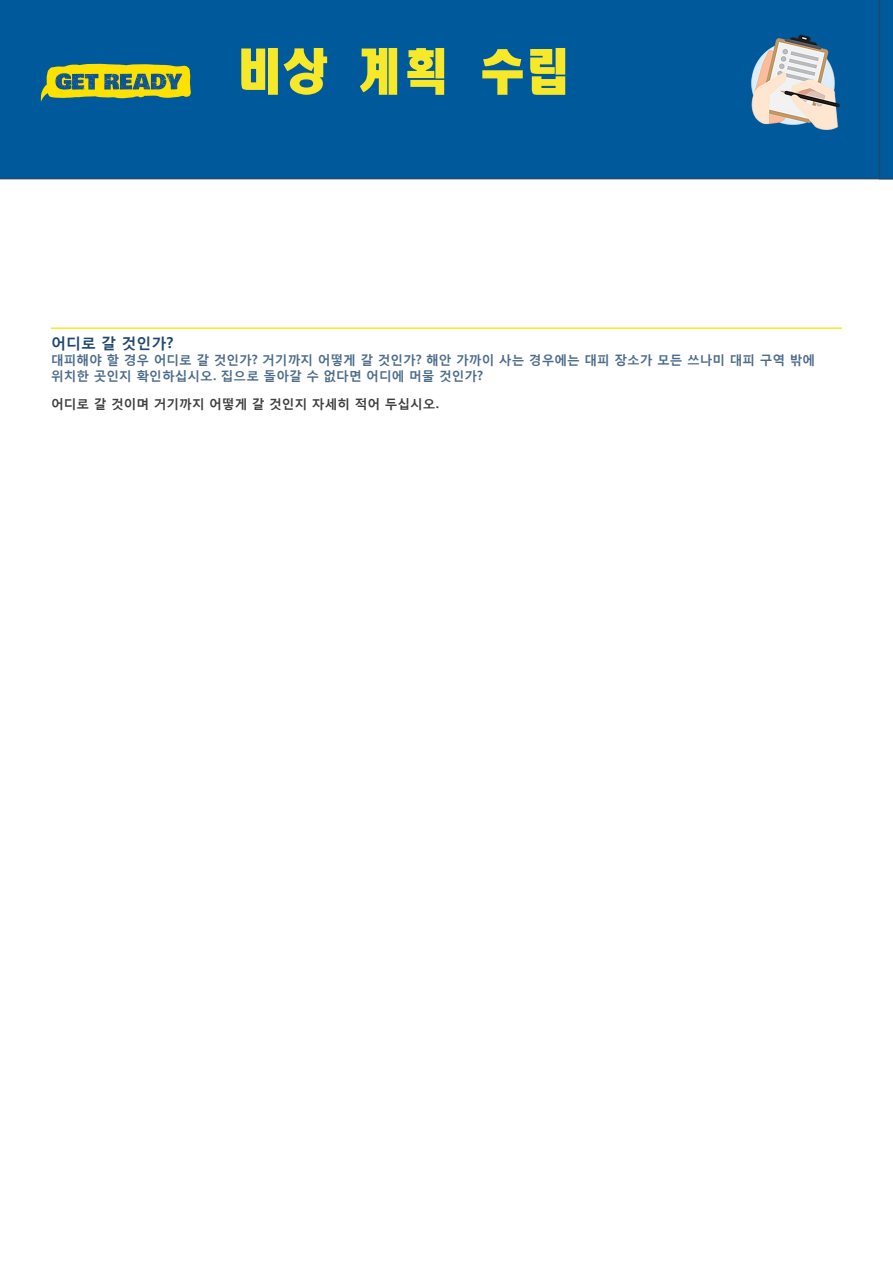
<style>
.page{position:relative;width:893px;height:1263px;background:#fff}
.page>*{position:absolute;margin:0;border:0;box-sizing:border-box;transform-origin:0 0}
.t1{font:52.5px "JCH Ead A";color:#f7e829}
.t2{font:700 15px "Malgun Gothic";color:#1f476f}
.t3{font:700 12.75px/15.8px "Malgun Gothic";color:#4c6c8c}
.Body{font:700 12.75px "Malgun Gothic";color:#3e3e3f}
</style>
<div class="page">
<div style="left:0;top:0;width:879px;height:179px;background:#00599b"></div>
<svg style="left:41px;top:64px;width:150px;height:38px;background:#95a63f"></svg>
<img style="left:742px;top:32px;width:102px;height:102px">
<svg style="left:879px;top:0;width:14px;height:179px;background:#025796"></svg>
<hr style="left:51px;top:327px;width:791px;height:2px;background:#f7e829">
<h1 class="t1" style="left:235px;top:44px;width:337px">비상 계획 수립</h1>
<h2 class="t2" style="left:51px;top:334px;width:124px">어디로 갈 것인가?</h2>
<h3 class="t3" style="left:51px;top:352px;width:766px">대피해야 할 경우 어디로 갈 것인가? 거기까지 어떻게 갈 것인가? 해안 가까이 사는 경우에는 대피 장소가 모든 쓰나미 대피 구역 밖에 위치한 곳인지 확인하십시오. 집으로 돌아갈 수 없다면 어디에 머물 것인가?</h3>
<p class="Body" style="left:51px;top:396px;width:389px">어디로 갈 것이며 거기까지 어떻게 갈 것인지 자세히 적어 두십시오.</p>
</div>
